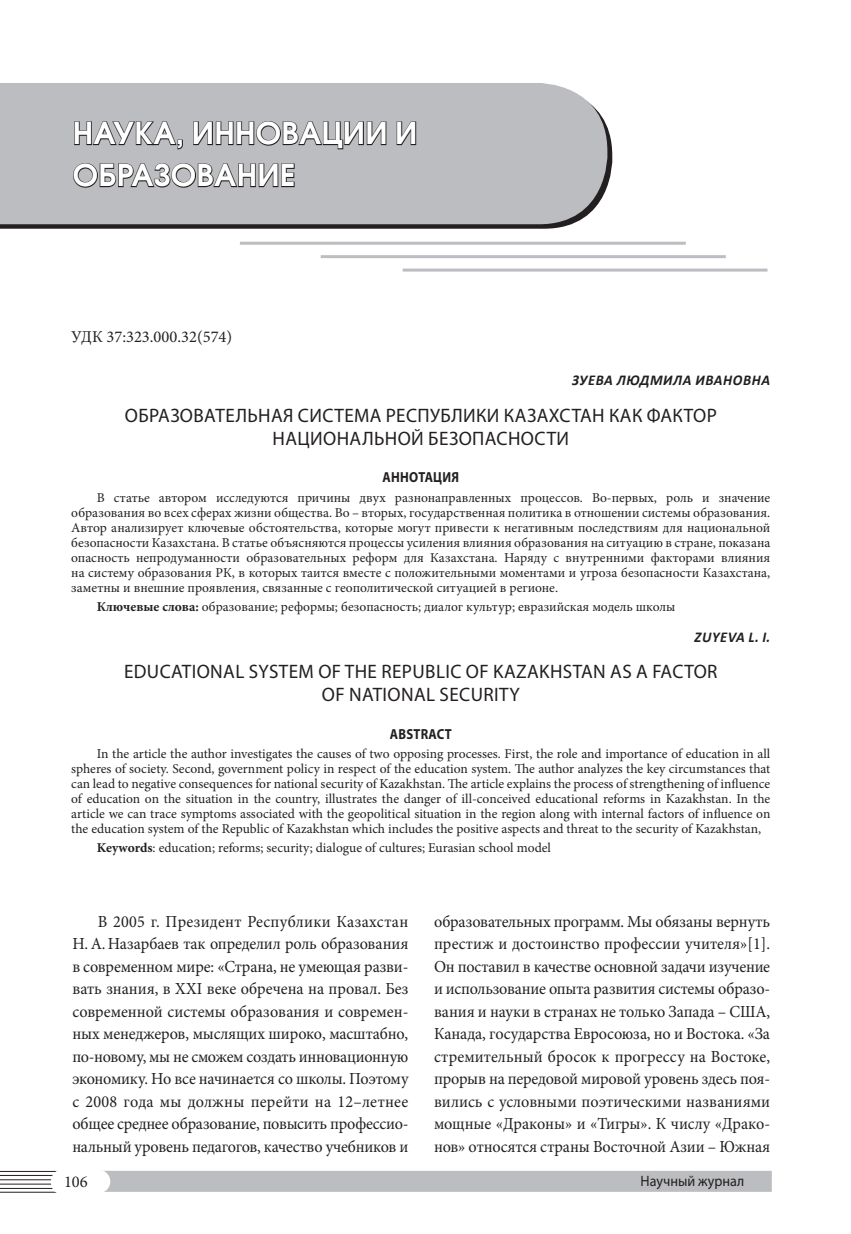
<style>
.page{position:relative;width:851px;height:1234px;background:#fff}
.page>*{position:absolute;margin:0;border:0;box-sizing:border-box;transform-origin:0 0}
.Раздел_Заголовок{font:600 30px/42px "Avant Garde Gothic C";letter-spacing:.01em;color:#fff}
.Заголовок{font:19.5px/23.4px "Myriad Pro";letter-spacing:.02em;color:#231f20;text-align:center}
.ЗаголовокАнгл{font:19.5px/23.4px "Myriad Pro";letter-spacing:.02em;color:#231f20;text-align:center}
.Основной_текст{font:16.8px/22.5px "Minion Pro";letter-spacing:-.01em;color:#231f20;text-align:justify;scale:.96 1}
.УДК{font:16.5px "Minion Pro";color:#231f20}
.ФИО_русск{font:italic 700 15px "Calibri";letter-spacing:.04em;color:#231f20;scale:.96 1}
.t1{font:15px "Myriad Pro";color:#231f20;scale:.94 1}
.ФИО_англ{font:italic 700 15px "Calibri";letter-spacing:.04em;color:#231f20;scale:.96 1}
.АннотацЗагол{font:700 14.55px "Myriad Pro";letter-spacing:.02em;color:#231f20;scale:.87 1}
.АннотацТекст{font:13.5px/15px "Minion Pro";color:#231f20;text-align:justify}
.Ключ_слова{font:13.5px "Minion Pro";color:#231f20}
.s1{font-weight:700}
</style>
<div class="page">
<div style="left:99px;top:1170px;width:672px;height:21px;background:#bcbdc0"></div>
<div style="left:89px;top:1170px;width:20px;height:21px;background:#fff;border-radius:50%"></div>
<div style="left:88px;top:1169px;width:22px;height:23px;border:2px solid #fff;border-radius:50%"></div>
<hr style="left:0;top:1183px;width:63px;height:1px;background:#231f20">
<hr style="left:0;top:1170px;width:63px;height:1px;background:#231f20">
<hr style="left:0;top:1174px;width:63px;height:1px;background:#231f20">
<hr style="left:0;top:1178px;width:63px;height:1px;background:#231f20">
<hr style="left:0;top:1187px;width:63px;height:1px;background:#231f20">
<hr style="left:0;top:1191px;width:63px;height:1px;background:#231f20">
<div style="left:52px;top:1170px;width:17px;height:22px;background:#fff;border-radius:50%"></div>
<div style="left:51px;top:1169px;width:19px;height:24px;border:2px solid #fff;border-radius:50%"></div>
<svg style="left:0;top:127px;width:612px;height:102px;background:#535051"></svg>
<div style="left:0;top:83px;width:607px;height:141px;background:#bcbdc0"></div>
<svg style="left:73px;top:120px;width:111px;height:30px;background:#969698"></svg>
<svg style="left:192px;top:120px;width:195px;height:30px;background:#919193"></svg>
<svg style="left:396px;top:121px;width:21px;height:25px"></svg>
<svg style="left:72px;top:162px;width:223px;height:26px;background:#8c8b8e"></svg>
<hr style="left:240px;top:242px;width:445px;height:3px;background:#bcbdc0">
<hr style="left:320px;top:255px;width:405px;height:3px;background:#bcbdc0">
<hr style="left:402px;top:268px;width:365px;height:3px;background:#bcbdc0">
<p class="Раздел_Заголовок" style="left:73px;top:112px;width:346px">НАУКА, ИННОВАЦИИ И<br>ОБРАЗОВАНИЕ</p>
<p class="УДК" style="left:71px;top:325px;width:162px">УДК 37:323.000.32(574)</p>
<p class="ФИО_русск" style="left:572px;top:371px;width:207px">ЗУЕВА ЛЮДМИЛА ИВАНОВНА</p>
<p class="Заголовок" style="left:125px;top:403px;width:593px">ОБРАЗОВАТЕЛЬНАЯ СИСТЕМА РЕСПУБЛИКИ КАЗАХСТАН КАК ФАКТОР<br>НАЦИОНАЛЬНОЙ БЕЗОПАСНОСТИ</p>
<p class="АннотацЗагол" style="left:382px;top:468px;width:89px">АННОТАЦИЯ</p>
<p class="АннотацТекст" style="left:71px;top:490px;width:700px;text-indent:26px">В статье автором исследуются причины двух разнонаправленных процессов. Во-первых, роль и значение образования во всех сферах жизни общества. Во – вторых, государственная политика в отношении системы образования.<br>Автор анализирует ключевые обстоятельства, которые могут привести к негативным последствиям для национальной безопасности Казахстана. В статье объясняются процессы усиления влияния образования на ситуацию в стране, показана опасность непродуманности образовательных реформ для Казахстана. Наряду с внутренними факторами влияния на систему образования РК, в которых таится вместе с положительными моментами и угроза безопасности Казахстана, заметны и внешние проявления, связанные с геополитической ситуацией в регионе.</p>
<p class="Ключ_слова" style="left:97px;top:597px;width:580px"><span class="s1">Ключевые слова:</span> образование; реформы; безопасность; диалог культур; евразийская модель школы</p>
<p class="ФИО_англ" style="left:694px;top:627px;width:80px">ZUYEVA L. I.</p>
<p class="ЗаголовокАнгл" style="left:124px;top:659px;width:595px">EDUCATIONAL SYSTEM OF THE REPUBLIC OF KAZAKHSTAN AS A FACTOR<br>OF NATIONAL SECURITY</p>
<p class="АннотацЗагол" style="left:390px;top:724px;width:73px">ABSTRACT</p>
<p class="АннотацТекст" style="left:71px;top:746px;width:700px;text-indent:26px">In the article the author investigates the causes of two opposing processes. First, the role and importance of education in all spheres of society. Second, government policy in respect of the education system. The author analyzes the key circumstances that can lead to negative consequences for national security of Kazakhstan. The article explains the process of strengthening of influence of education on the situation in the country, illustrates the danger of ill-conceived educational reforms in Kazakhstan. In the article we can trace symptoms associated with the geopolitical situation in the region along with internal factors of influence on the education system of the Republic of Kazakhstan which includes the positive aspects and threat to the security of Kazakhstan,</p>
<p class="Ключ_слова" style="left:97px;top:838px;width:455px"><span class="s1">Keywords</span>: education; reforms; security; dialogue of cultures; Eurasian school model</p>
<p class="Основной_текст" style="left:72px;top:910px;width:351px;text-indent:26px">В 2005 г. Президент Республики Казахстан Н. А. Назарбаев так определил роль образования в современном мире: «Страна, не умеющая разви&shy;вать знания, в XXI веке обречена на провал. Без современной системы образования и современ&shy;ных менеджеров, мыслящих широко, масштабно, по-новому, мы не сможем создать инновационную экономику. Но все начинается со школы. Поэтому с 2008 года мы должны перейти на 12–летнее общее среднее образование, повысить профессио&shy;нальный уровень педагогов, качество учебников и</p>
<p class="Основной_текст" style="left:434px;top:910px;width:352px">образовательных программ. Мы обязаны вернуть престиж и достоинство профессии учителя»[1].<br>Он поставил в качестве основной задачи изучение и использование опыта развития системы образо&shy;вания и науки в странах не только Запада – США, Канада, государства Евросоюза, но и Востока. «За стремительный бросок к прогрессу на Востоке, прорыв на передовой мировой уровень здесь поя&shy;вились с условными поэтическими названиями мощные «Драконы» и «Тигры». К числу «Драко&shy;нов» относятся страны Восточной Азии – Южная</p>
<p class="УДК" style="left:64px;top:1170px;width:25px">106</p>
<p class="t1" style="left:640px;top:1171px;width:112px">Научный журнал</p>
</div>
